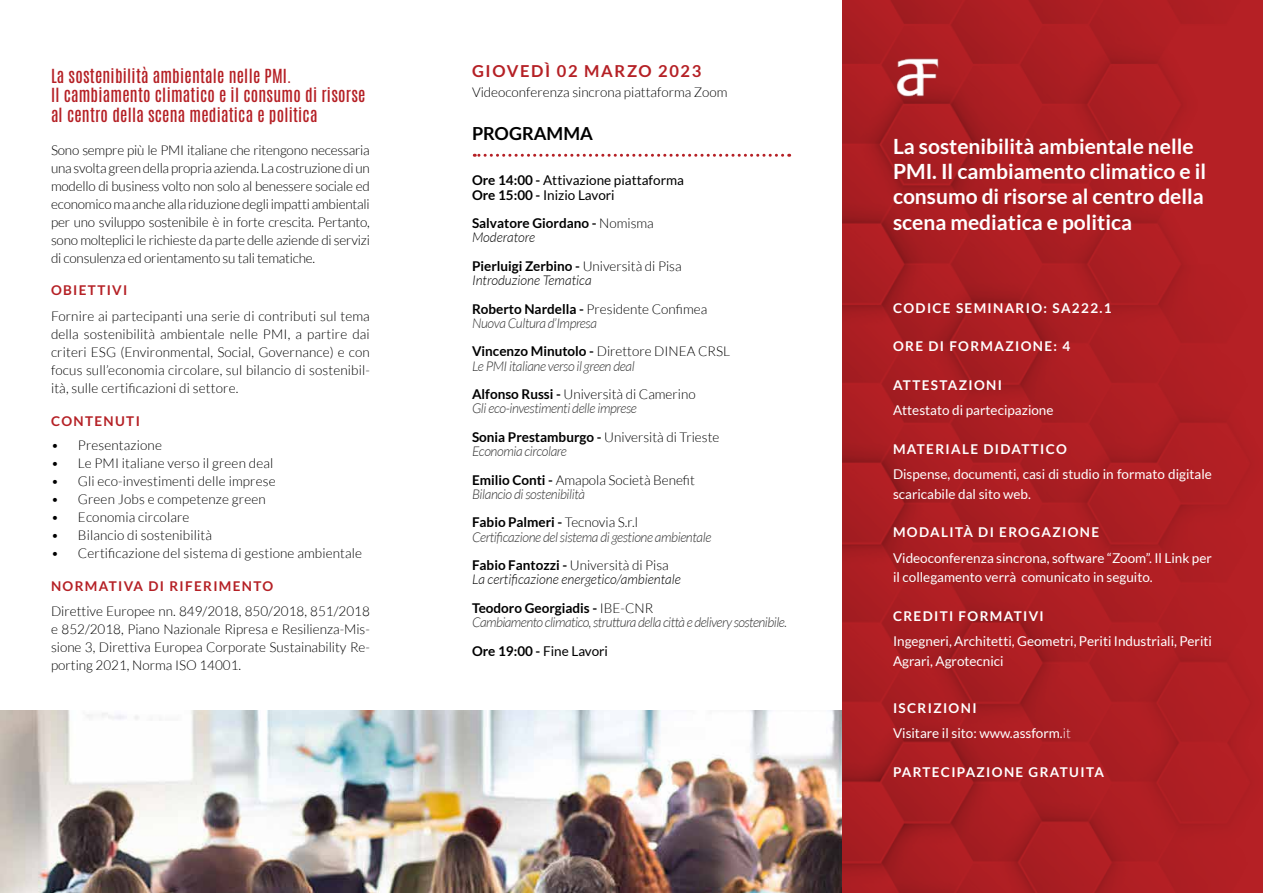
<style>
.page{position:relative;width:1263px;height:893px;background:#fff}
.page>*{position:absolute;margin:0;border:0;box-sizing:border-box;transform-origin:0 0}
.t1{font:700 21px/25.2px "Lato";color:#fff}
.t2{font:700 18px "Lato";color:#000}
.t3{font:500 16.5px/19.5px "Antonio";letter-spacing:.015em;color:#b52025}
.t4{font:700 16.5px "Lato";letter-spacing:.1em;color:#b52025}
.t5{font:300 13.5px/18px "Lato";letter-spacing:.01em;color:#000;text-align:justify}
.t6{font:italic 300 13.5px/14.2px "Lato";letter-spacing:-.03em;color:#333}
.t7{font:13.5px/19.5px "Lato";color:#fff}
.t8{font:700 13.5px "Lato";letter-spacing:.1em;color:#fff}
.t9{font:italic 300 13.5px/14.2px "Lato";color:#000}
.t10{font:13.5px/14.2px "Lato";color:#000}
.t11{font:700 13.5px "Lato";letter-spacing:.1em;color:#b52025}
.t12{font:700 13.5px/14.2px "Lato";color:#000}
.s1{font-weight:700}
.s2{font-weight:300}
.s3{font-weight:300;font-style:italic}
.s4{font-weight:700;font-style:normal}
.s5{font-style:normal}
.s6{font-weight:700;font-style:normal;color:#000}
.s7{font-style:normal;color:#000}
.s8{font-style:italic;color:#333}
</style>
<div class="page">
<div style="left:842px;top:0;width:421px;height:893px;background:#ad1e23"></div>
<img style="left:893px;top:58px;width:49px;height:44px">
<svg style="left:474px;top:154px;width:309px;height:3px"></svg>
<img style="left:0;top:710px;width:842px;height:183px">
<p class="t3" style="left:51px;top:66px;width:316px">La sostenibilità ambientale nelle PMI.<br>Il cambiamento climatico e il consumo di risorse al centro della scena mediatica e politica</p>
<p class="t5" style="left:51px;top:141px;width:320px">Sono sempre più le PMI italiane che ritengono necessaria una svolta green della propria azienda. La costruzione di un modello di business volto non solo al benessere sociale ed economico ma anche alla riduzione degli impatti ambientali per uno sviluppo sostenibile è in forte crescita. Pertanto, sono molteplici le richieste da parte delle aziende di servizi di consulenza ed orientamento su tali tematiche.</p>
<p class="t11" style="left:51px;top:283px;width:78px">OBIETTIVI</p>
<p class="t5" style="left:51px;top:307px;width:320px">Fornire ai partecipanti una serie di contributi sul tema della sostenibilità ambientale nelle PMI, a partire dai criteri ESG (Environmental, Social, Governance) e con focus sull’economia circolare, sul bilancio di sostenibil&shy;ità, sulle certificazioni di settore.</p>
<p class="t11" style="left:51px;top:413px;width:90px">CONTENUTI</p>
<p class="t5" style="left:51px;top:436px;width:112px">• Presentazione</p>
<p class="t5" style="left:51px;top:454px;width:224px">• Le PMI italiane verso il green deal</p>
<p class="t5" style="left:51px;top:472px;width:226px">• Gli eco-investimenti delle imprese</p>
<p class="t5" style="left:51px;top:490px;width:216px">• Green Jobs e competenze green</p>
<p class="t5" style="left:51px;top:508px;width:140px">• Economia circolare</p>
<p class="t5" style="left:51px;top:526px;width:162px">• Bilancio di sostenibilità</p>
<p class="t5" style="left:51px;top:544px;width:313px">• Certificazione del sistema di gestione ambientale</p>
<p class="t11" style="left:51px;top:579px;width:224px">NORMATIVA DI RIFERIMENTO</p>
<p class="t5" style="left:51px;top:602px;width:320px">Direttive Europee nn. 849/2018, 850/2018, 851/2018 e 852/2018, Piano Nazionale Ripresa e Resilienza-Mis&shy;sione 3, Direttiva Europea Corporate Sustainability Re&shy;porting 2021, Norma ISO 14001.</p>
<p class="t4" style="left:472px;top:62px;width:231px">GIOVEDÌ 02 MARZO 2023</p>
<p class="t5" style="left:472px;top:83px;width:257px">Videoconferenza sincrona piattaforma Zoom</p>
<h2 class="t2" style="left:472px;top:123px;width:122px">PROGRAMMA</h2>
<p class="t10" style="left:472px;top:173px;width:214px"><span class="s1">Ore 14:00 -</span> Attivazione piattaforma<br><span class="s1">Ore 15:00 -</span> Inizio Lavori</p>
<p class="t12" style="left:472px;top:216px;width:183px">Salvatore Giordano - <span class="s2">Nomisma<br></span><span class="s3">Moderatore</span></p>
<p class="t9" style="left:472px;top:259px;width:211px"><span class="s4">Pierluigi Zerbino -</span> <span class="s5">Università di Pisa<br></span>Introduzione Tematica</p>
<p class="t6" style="left:472px;top:302px;width:237px"><span class="s6">Roberto Nardella -</span> <span class="s7">Presidente Confimea<br></span>Nuova Cultura d’Impresa</p>
<p class="t6" style="left:472px;top:345px;width:259px"><span class="s6">Vincenzo Minutolo -</span> <span class="s7">Direttore DINEA CRSL<br></span>Le PMI italiane verso il green deal</p>
<p class="t6" style="left:472px;top:388px;width:225px"><span class="s6">Alfonso Russi -</span> <span class="s7">Università di Camerino<br></span>Gli eco-investimenti delle imprese</p>
<p class="t5" style="left:472px;top:430px;width:249px;line-height:14.2px"><span class="s1">Sonia Prestamburgo -</span> Università di Trieste<br><span class="s8">Economia circolare</span></p>
<p class="t6" style="left:472px;top:473px;width:224px"><span class="s6">Emilio Conti -</span> <span class="s7">Amapola Società Benefit<br></span>Bilancio di sostenibilità</p>
<p class="t6" style="left:472px;top:516px;width:241px"><span class="s6">Fabio Palmeri -</span> <span class="s7">Tecnovia S.r.l<br></span>Certificazione del sistema di gestione ambientale</p>
<p class="t9" style="left:472px;top:559px;width:210px"><span class="s4">Fabio Fantozzi -</span> <span class="s5">Università di Pisa<br></span>La certificazione energetico/ambientale</p>
<p class="t6" style="left:472px;top:601px;width:316px"><span class="s6">Teodoro Georgiadis -</span> <span class="s7">IBE-CNR<br></span>Cambiamento climatico, struttura della città e delivery sostenibile.</p>
<p class="t10" style="left:472px;top:644px;width:138px"><span class="s1">Ore 19:00 -</span> Fine Lavori</p>
<h1 class="t1" style="left:893px;top:133px;width:315px">La sostenibilità ambientale nelle<br>PMI. Il cambiamento climatico e il consumo di risorse al centro della scena mediatica e politica</h1>
<p class="t8" style="left:893px;top:300px;width:220px">CODICE SEMINARIO: SA222.1</p>
<p class="t8" style="left:893px;top:339px;width:179px">ORE DI FORMAZIONE: 4</p>
<p class="t8" style="left:893px;top:377px;width:110px">ATTESTAZIONI</p>
<p class="t7" style="left:893px;top:401px;width:162px">Attestato di partecipazione</p>
<p class="t8" style="left:893px;top:441px;width:175px">MATERIALE DIDATTICO</p>
<p class="t7" style="left:893px;top:465px;width:320px">Dispense, documenti, casi di studio in formato digitale scaricabile dal sito web.</p>
<p class="t8" style="left:893px;top:525px;width:208px">MODALITÀ DI EROGAZIONE</p>
<p class="t7" style="left:893px;top:548px;width:320px">Videoconferenza sincrona, software “Zoom”. Il Link per il collegamento verrà comunicato in seguito.</p>
<p class="t8" style="left:893px;top:608px;width:152px">CREDITI FORMATIVI</p>
<p class="t7" style="left:893px;top:632px;width:320px">Ingegneri, Architetti, Geometri, Periti Industriali, Periti<br>Agrari, Agrotecnici</p>
<p class="t8" style="left:893px;top:700px;width:85px">ISCRIZIONI</p>
<p class="t7" style="left:893px;top:723px;width:179px">Visitare il sito: www.assform.<span class="s2">it</span></p>
<p class="t8" style="left:893px;top:764px;width:212px">PARTECIPAZIONE GRATUITA</p>
</div>
